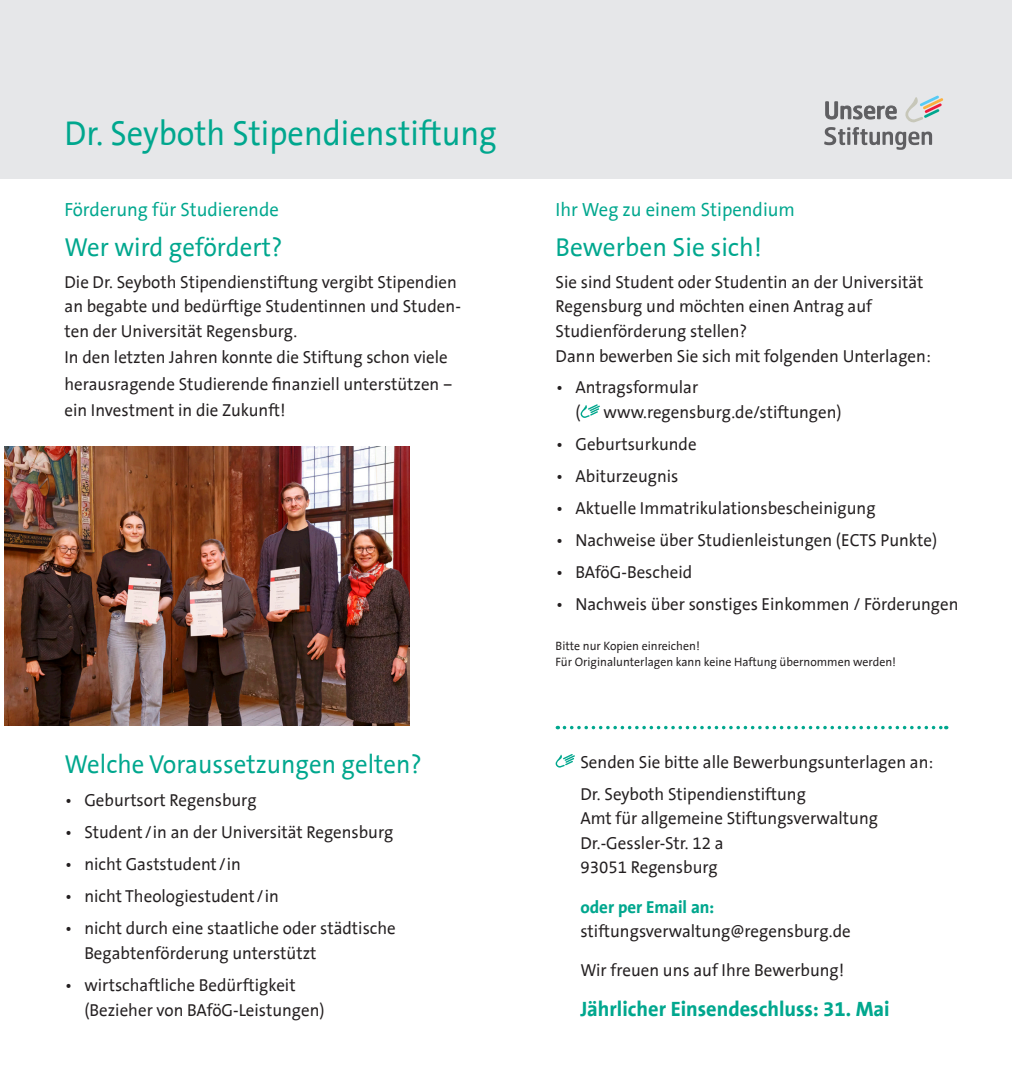
<style>
.page{position:relative;width:1012px;height:1072px;background:#fff}
.page>*{position:absolute;margin:0;border:0;box-sizing:border-box;transform-origin:0 0}
.Subhead{font:35px "The Sans Office LF";color:#00a78e;scale:.93 1}
.Fliesstext{font:26.25px "The Sans Office LF";color:#00a78e;scale:.95 1}
.Fliesstext-2{font:26.25px "The Sans Office LF";color:#00a78e}
.Fliesstext-3{font:700 21px "The Sans Office LF";color:#00a78e}
.Rubrik_Stiftung{font:19.25px "The Sans Office LF";color:#00a78e}
.Fliesstext-4{font:17.5px/24.5px "The Sans Office LF";color:#231f20}
.Fliesstext-5{font:12.25px/15.8px "The Sans Office LF";color:#231f20}
.s1{font-weight:700;color:#00a78e}
</style>
<div class="page">
<div style="left:0;top:0;width:1012px;height:179px;background:#e6e7e9"></div>
<svg style="left:580px;top:404px;width:20px;height:14px"></svg>
<img style="left:4px;top:446px;width:405px;height:279px">
<svg style="left:824px;top:96px;width:119px;height:54px"></svg>
<svg style="left:555px;top:754px;width:20px;height:14px"></svg>
<svg style="left:564px;top:725px;width:383px;height:4px"></svg>
<p class="Subhead" style="left:64px;top:111px;width:467px">Dr. Seyboth Stipendienstiftung</p>
<p class="Rubrik_Stiftung" style="left:64px;top:197px;width:216px">Förderung für Studierende</p>
<p class="Fliesstext" style="left:64px;top:230px;width:231px">Wer wird gefördert?</p>
<p class="Fliesstext-4" style="left:64px;top:270px;width:398px">Die Dr. Seyboth Stipendienstiftung vergibt Stipendien an begabte und bedürftige Studentinnen und Studen&shy;ten der Universität Regensburg.</p>
<p class="Fliesstext-4" style="left:64px;top:344px;width:389px;line-height:26.2px">In den letzten Jahren konnte die Stiftung schon viele herausragende Studierende finanziell unterstützen – ein Investment in die Zukunft!</p>
<p class="Fliesstext" style="left:64px;top:747px;width:377px">Welche Voraussetzungen gelten?</p>
<p class="Fliesstext-4" style="left:64px;top:787px;width:194px">• Geburtsort Regensburg</p>
<p class="Fliesstext-4" style="left:64px;top:819px;width:330px">• Student /in an der Universität Regensburg</p>
<p class="Fliesstext-4" style="left:64px;top:851px;width:178px">• nicht Gaststudent /in</p>
<p class="Fliesstext-4" style="left:64px;top:884px;width:216px">• nicht Theologiestudent /in</p>
<p class="Fliesstext-4" style="left:84px;top:916px;width:313px;text-indent:-20px">• nicht durch eine staatliche oder städtische<br>Begabtenförderung unterstützt</p>
<p class="Fliesstext-4" style="left:84px;top:973px;width:242px;text-indent:-20px">• wirtschaftliche Bedürftigkeit (Bezieher von BAföG-Leistungen)</p>
<p class="Rubrik_Stiftung" style="left:556px;top:197px;width:241px">Ihr Weg zu einem Stipendium</p>
<p class="Fliesstext-2" style="left:556px;top:230px;width:208px">Bewerben Sie sich!</p>
<p class="Fliesstext-4" style="left:556px;top:270px;width:377px">Sie sind Student oder Studentin an der Universität Regensburg und möchten einen Antrag auf Studienförderung stellen?<br>Dann bewerben Sie sich mit folgenden Unterlagen:</p>
<p class="Fliesstext-4" style="left:575px;top:375px;width:124px;text-indent:-20px">• Antragsformular (</p>
<p class="Fliesstext-4" style="left:604px;top:400px;width:240px">www.regensburg.de/stiftungen)</p>
<p class="Fliesstext-4" style="left:556px;top:432px;width:143px">• Geburtsurkunde</p>
<p class="Fliesstext-4" style="left:556px;top:464px;width:124px">• Abiturzeugnis</p>
<p class="Fliesstext-4" style="left:556px;top:496px;width:322px">• Aktuelle Immatrikulationsbescheinigung</p>
<p class="Fliesstext-4" style="left:556px;top:528px;width:383px">• Nachweise über Studienleistungen (ECTS Punkte)</p>
<p class="Fliesstext-4" style="left:556px;top:559px;width:138px">• BAföG-Bescheid</p>
<p class="Fliesstext-4" style="left:556px;top:591px;width:404px">• Nachweis über sonstiges Einkommen / Förderungen</p>
<p class="Fliesstext-5" style="left:556px;top:638px;width:342px">Bitte nur Kopien einreichen!<br>Für Originalunterlagen kann keine Haftung übernommen werden!</p>
<p class="Fliesstext-4" style="left:580px;top:749px;width:354px">Senden Sie bitte alle Bewerbungsunterlagen an:</p>
<p class="Fliesstext-4" style="left:580px;top:781px;width:299px">Dr. Seyboth Stipendienstiftung<br>Amt für allgemeine Stiftungsverwaltung<br>Dr.-Gessler-Str. 12 a<br>93051 Regensburg</p>
<p class="Fliesstext-4" style="left:580px;top:894px;width:272px"><span class="s1">oder per Email an: </span>stiftungsverwaltung@regensburg.de</p>
<p class="Fliesstext-4" style="left:580px;top:958px;width:265px">Wir freuen uns auf Ihre Bewerbung!</p>
<p class="Fliesstext-3" style="left:580px;top:995px;width:311px">Jährlicher Einsendeschluss: 31. Mai</p>
</div>
